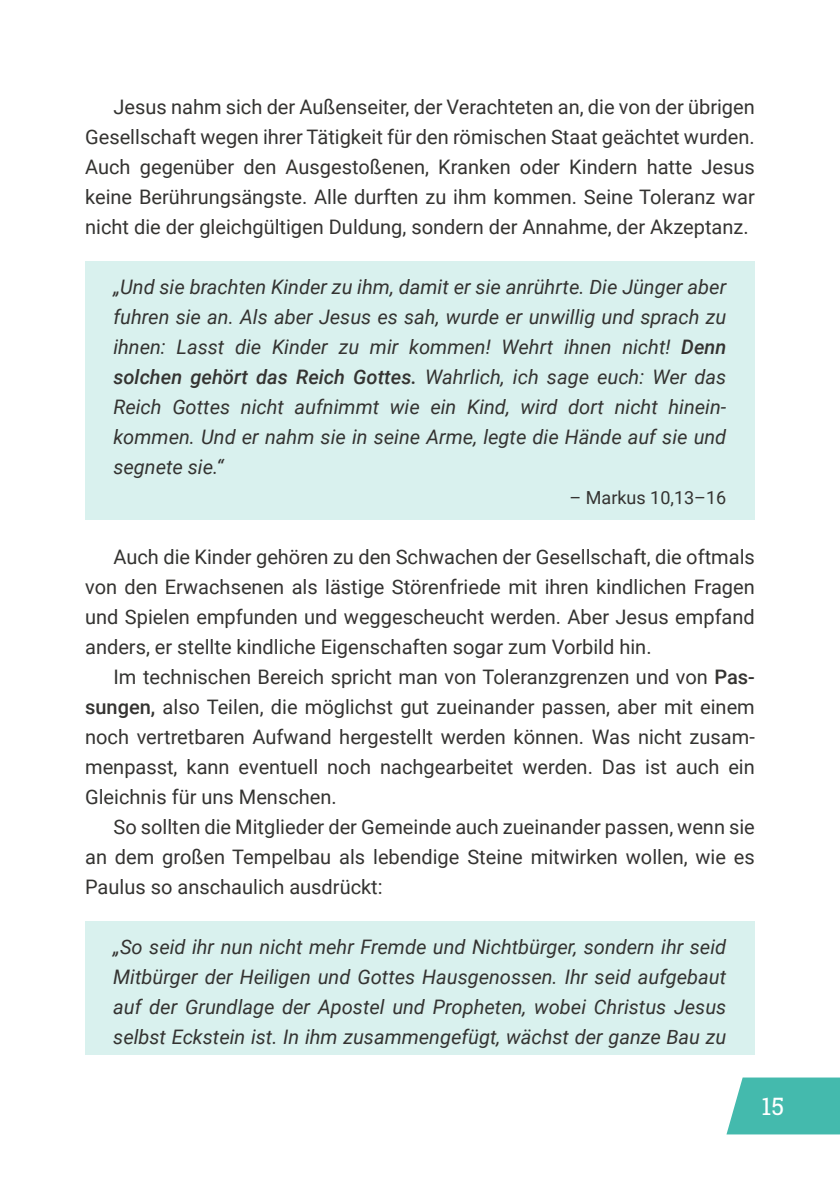
<style>
.page{position:relative;width:840px;height:1191px;background:#fff}
.page>*{position:absolute;margin:0;border:0;box-sizing:border-box;transform-origin:0 0}
.t1{font:24px "Roboto Slab";color:#fff}
.t2{font:20px/30px "Roboto";color:#343331;text-align:justify}
.t3{font:italic 20px/30px "Roboto";color:#343331;text-align:justify}
.t4{font:18px "Roboto";color:#343331}
.s1{font-weight:500}
</style>
<div class="page">
<svg style="left:726px;top:1077px;width:113px;height:57px;background:#53bfb3"></svg>
<div style="left:85px;top:261px;width:669px;height:258px;background:#d9f1ee"></div>
<div style="left:85px;top:921px;width:669px;height:133px;background:#d9f1ee"></div>
<p class="t2" style="left:85px;top:94px;width:670px;text-indent:28px">Jesus nahm sich der Außenseiter, der Verachteten an, die von der übrigen Gesellschaft wegen ihrer Tätigkeit für den römischen Staat geächtet wurden.<br>Auch gegenüber den Ausgestoßenen, Kranken oder Kindern hatte Jesus keine Berührungsängste. Alle durften zu ihm kommen. Seine Toleranz war nicht die der gleichgültigen Duldung, sondern der Annahme, der Akzeptanz.</p>
<p class="t3" style="left:113px;top:274px;width:614px">„Und sie brachten Kinder zu ihm, damit er sie anrührte. Die Jünger aber fuhren sie an. Als aber Jesus es sah, wurde er unwillig und sprach zu ihnen: Lasst die Kinder zu mir kommen! Wehrt ihnen nicht! <span class="s1">Denn solchen gehört das Reich Gottes.</span> Wahrlich, ich sage euch: Wer das Reich Gottes nicht aufnimmt wie ein Kind, wird dort nicht hinein‐ kommen. Und er nahm sie in seine Arme, legte die Hände auf sie und segnete sie.“</p>
<p class="t4" style="left:569px;top:490px;width:158px">– Markus 10,13–16</p>
<p class="t2" style="left:85px;top:544px;width:670px;text-indent:28px">Auch die Kinder gehören zu den Schwachen der Gesellschaft, die oftmals von den Erwachsenen als lästige Störenfriede mit ihren kindlichen Fragen und Spielen empfunden und weggescheucht werden. Aber Jesus empfand anders, er stellte kindliche Eigenschaften sogar zum Vorbild hin.</p>
<p class="t2" style="left:85px;top:664px;width:670px;text-indent:28px">Im technischen Bereich spricht man von Toleranzgrenzen und von <span class="s1">Pas‐ sungen,</span> also Teilen, die möglichst gut zueinander passen, aber mit einem noch vertretbaren Aufwand hergestellt werden können. Was nicht zusam‐ menpasst, kann eventuell noch nachgearbeitet werden. Das ist auch ein Gleichnis für uns Menschen.</p>
<p class="t2" style="left:85px;top:814px;width:670px;text-indent:28px">So sollten die Mitglieder der Gemeinde auch zueinander passen, wenn sie an dem großen Tempelbau als lebendige Steine mitwirken wollen, wie es Paulus so anschaulich ausdrückt:</p>
<p class="t3" style="left:113px;top:934px;width:614px">„So seid ihr nun nicht mehr Fremde und Nichtbürger, sondern ihr seid Mitbürger der Heiligen und Gottes Hausgenossen. Ihr seid aufgebaut auf der Grundlage der Apostel und Propheten, wobei Christus Jesus selbst Eckstein ist. In ihm zusammengefügt, wächst der ganze Bau zu</p>
<p class="t1" style="left:761px;top:1089px;width:24px">15</p>
</div>
